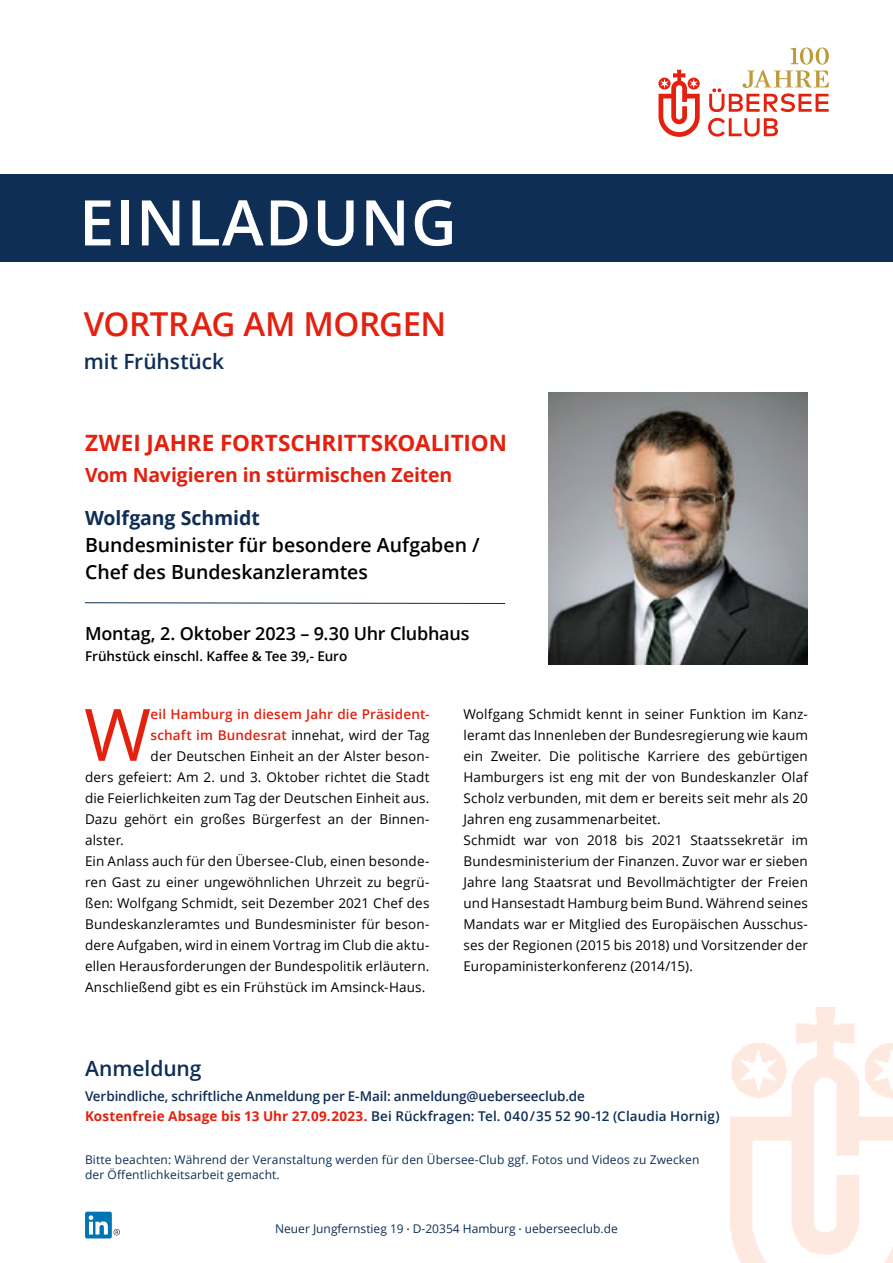
<style>
.page{position:relative;width:893px;height:1263px;background:#fff}
.page>*{position:absolute;margin:0;border:0;box-sizing:border-box;transform-origin:0 0}
.t1{font:72.3px "Open Sans";color:#e4200e}
.t2{font:600 63px "Open Sans";letter-spacing:.02em;color:#fff}
.t3{font:600 33px "Open Sans";letter-spacing:-.015em;color:#e4200e}
.t4{font:700 22.5px "Open Sans";color:#e4200e}
.t5{font:600 21px "Open Sans";letter-spacing:-.005em;color:#0e2e55}
.t6{font:600 19.5px/27px "Open Sans";color:#000}
.t7{font:700 19.5px "Open Sans";letter-spacing:-.01em;color:#e4200e}
.t8{font:700 19.5px "Open Sans";letter-spacing:-.005em;color:#0e2e55}
.t9{font:600 18px "Open Sans";letter-spacing:-.015em;color:#000}
.t10{font:13.5px/21px "Open Sans";letter-spacing:.01em;color:#000}
.t11{font:600 13.5px/20.2px "Open Sans";letter-spacing:-.005em;color:#0e2e55}
.t12{font:600 13.5px "Open Sans";letter-spacing:.005em;color:#000}
.t13{font:600 13.5px "Open Sans";letter-spacing:.01em;color:#e4200e}
.t14{font:12px/14.4px "Open Sans";letter-spacing:.01em;color:#0e2e55}
.s1{font-weight:600;color:#e4200e}
.s2{font-weight:700;color:#e4200e}
.s3{font-size:7.5px}
</style>
<div class="page">
<img style="left:731px;top:1007px;width:162px;height:256px">
<div style="left:0;top:175px;width:893px;height:87px;background:#0e2e55"></div>
<svg style="left:658px;top:70px;width:42px;height:67px"></svg>
<svg style="left:708px;top:118px;width:70px;height:19px"></svg>
<svg style="left:709px;top:48px;width:120px;height:64px"></svg>
<img style="left:549px;top:393px;width:259px;height:271px">
<svg style="left:85px;top:602px;width:420px;height:2px"></svg>
<div style="left:85px;top:1212px;width:27px;height:26px;background:#0075b3;border-radius:2px"></div>
<svg style="left:89px;top:1215px;width:19px;height:19px"></svg>
<svg style="left:114px;top:1229px;width:6px;height:6px"></svg>
<h2 class="t2" style="left:79px;top:179px;width:379px">EINLADUNG</h2>
<h3 class="t3" style="left:84px;top:301px;width:364px">VORTRAG AM MORGEN</h3>
<h3 class="t5" style="left:84px;top:347px;width:142px">mit Frühstück</h3>
<h3 class="t4" style="left:85px;top:427px;width:423px">ZWEI JAHRE FORTSCHRITTSKOALITION</h3>
<h3 class="t7" style="left:85px;top:461px;width:369px">Vom Navigieren in stürmischen Zeiten</h3>
<h3 class="t8" style="left:85px;top:504px;width:176px">Wolfgang Schmidt</h3>
<h3 class="t6" style="left:85px;top:531px;width:396px">Bundesminister für besondere Aufgaben /<br>Chef des Bundeskanzleramtes</h3>
<h3 class="t9" style="left:85px;top:621px;width:386px">Montag, 2. Oktober 2023 – 9.30 Uhr Clubhaus</h3>
<p class="t12" style="left:85px;top:646px;width:264px">Frühstück einschl. Kaffee &amp; Tee 39,- Euro</p>
<h1 class="t1" style="left:84px;top:685px;width:68px">W</h1>
<p class="t13" style="left:151px;top:705px;width:280px">eil Hamburg in diesem Jahr die Präsident-</p>
<p class="t10" style="left:151px;top:724px;width:280px"><span class="s1">schaft im Bundesrat</span> innehat, wird der Tag</p>
<p class="t10" style="left:151px;top:745px;width:280px">der Deutschen Einheit an der Alster beson-</p>
<p class="t10" style="left:85px;top:766px;width:346px">ders gefeiert: Am 2. und 3. Oktober richtet die Stadt</p>
<p class="t10" style="left:85px;top:787px;width:346px">die Feierlichkeiten zum Tag der Deutschen Einheit aus.</p>
<p class="t10" style="left:85px;top:808px;width:345px">Dazu gehört ein großes Bürgerfest an der Binnen-</p>
<p class="t10" style="left:85px;top:829px;width:40px">alster.</p>
<p class="t10" style="left:85px;top:850px;width:346px">Ein Anlass auch für den Übersee-Club, einen besonde-</p>
<p class="t10" style="left:85px;top:871px;width:346px">ren Gast zu einer ungewöhnlichen Uhrzeit zu begrü-</p>
<p class="t10" style="left:85px;top:892px;width:346px">ßen: Wolfgang Schmidt, seit Dezember 2021 Chef des</p>
<p class="t10" style="left:85px;top:913px;width:346px">Bundeskanzleramtes und Bundesminister für beson-</p>
<p class="t10" style="left:85px;top:934px;width:346px">dere Aufgaben, wird in einem Vortrag im Club die aktu-</p>
<p class="t10" style="left:85px;top:955px;width:346px">ellen Herausforderungen der Bundespolitik erläutern.</p>
<p class="t10" style="left:85px;top:976px;width:342px">Anschließend gibt es ein Frühstück im Amsinck-Haus.</p>
<p class="t10" style="left:463px;top:703px;width:346px">Wolfgang Schmidt kennt in seiner Funktion im Kanz&shy;leramt das Innenleben der Bundesregierung wie kaum ein Zweiter. Die politische Karriere des gebürtigen Hamburgers ist eng mit der von Bundeskanzler Olaf Scholz verbunden, mit dem er bereits seit mehr als 20<br>Jahren eng zusammenarbeitet.<br>Schmidt war von 2018 bis 2021 Staatssekretär im Bundesministerium der Finanzen. Zuvor war er sieben Jahre lang Staatsrat und Bevollmächtigter der Freien und Hansestadt Hamburg beim Bund. Während seines Mandats war er Mitglied des Europäischen Ausschus&shy;ses der Regionen (2015 bis 2018) und Vorsitzender der Europaministerkonferenz (2014/15).</p>
<h3 class="t5" style="left:85px;top:1054px;width:118px">Anmeldung</h3>
<p class="t11" style="left:85px;top:1085px;width:636px">Verbindliche, schriftliche Anmeldung per E-Mail: anmeldung@ueberseeclub.de<br><span class="s2">Kostenfreie Absage bis 13 Uhr 27.09.2023.</span> Bei Rückfragen: Tel. 040 / 35 52 90-12 (Claudia Hornig)</p>
<p class="t14" style="left:85px;top:1152px;width:616px">Bitte beachten: Während der Veranstaltung werden für den Übersee-Club ggf. Fotos und Videos zu Zwecken der Öffentlichkeitsarbeit gemacht.</p>
<p class="t14" style="left:275px;top:1221px;width:344px">Neuer Jungfernstieg 19 <span class="s3">•</span> D-20354 Hamburg <span class="s3">•</span> ueberseeclub.de</p>
</div>
